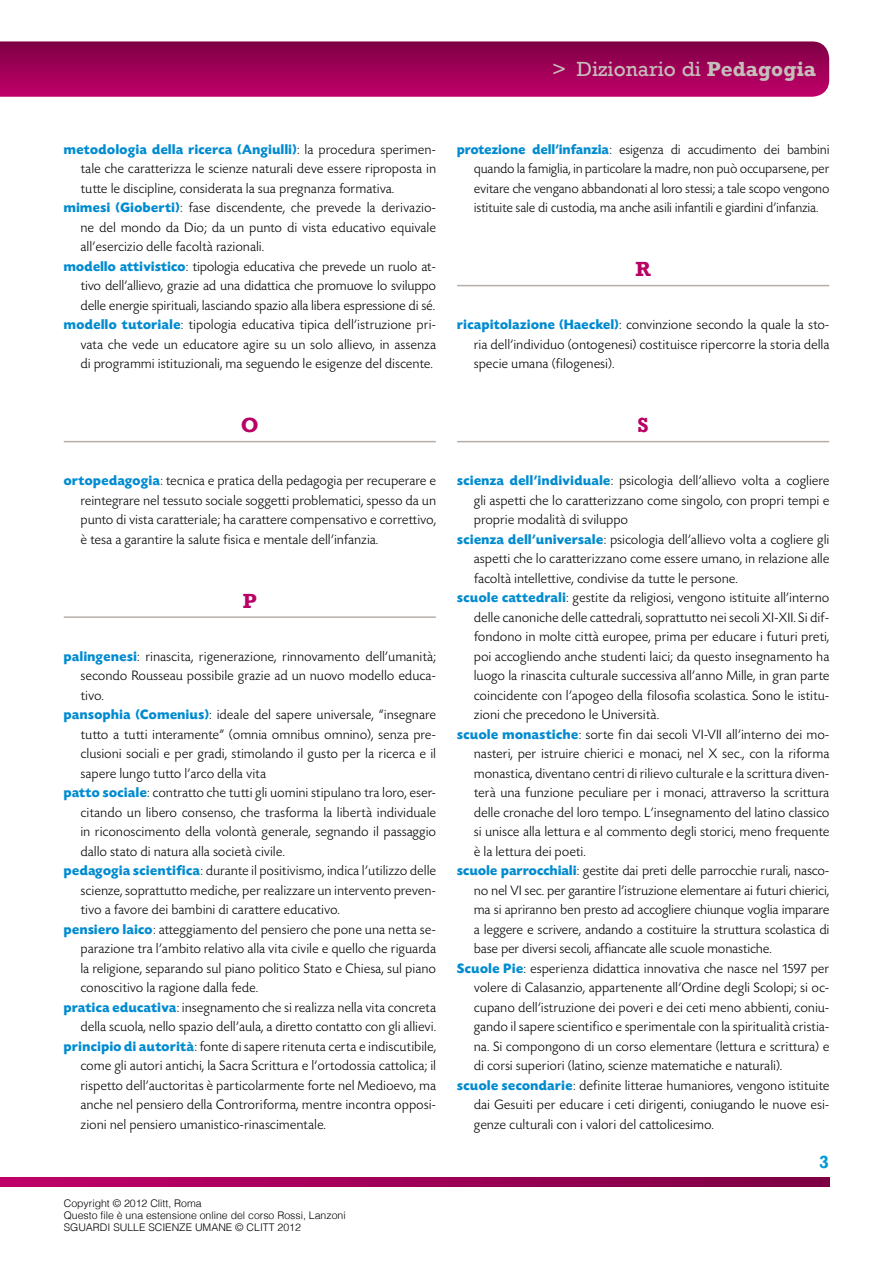
<style>
.page{position:relative;width:893px;height:1263px;background:#fff}
.page>*{position:absolute;margin:0;border:0;box-sizing:border-box;transform-origin:0 0}
.t1{font:21px "Rockwell";color:#c5beba}
.titolo_2{font:700 21px "Rockwell";color:#b90065}
.t2{font:700 18px "Rockwell";color:#009bd4}
.TESTO_BASE{font:300 14.25px/19.5px "Today SH";letter-spacing:.04em;color:#000;text-align:justify}
.t3{font:300 10.5px/12px "Helvetica";color:#000}
.s1{font-weight:700}
.s2{font-weight:700;color:#008bd0}
</style>
<div class="page">
<svg style="left:0;top:41px;width:829px;height:56px;background:#a00358"></svg>
<svg style="left:0;top:1178px;width:829px;height:8px;background:#9e0056"></svg>
<hr style="left:64px;top:441px;width:372px;height:1px;background:#b6aea9">
<hr style="left:64px;top:616px;width:372px;height:2px;background:#b6aea9">
<hr style="left:457px;top:285px;width:372px;height:1px;background:#b6aea9">
<hr style="left:457px;top:441px;width:372px;height:1px;background:#b6aea9">
<h1 class="t1" style="left:552px;top:57px;width:265px">&gt; Dizionario di <span class="s1">Pedagogia</span></h1>
<p class="TESTO_BASE" style="left:81px;top:140px;width:357px;text-indent:-17px"><span class="s2">metodologia della ricerca (Angiulli)</span>: la procedura sperimen&shy;tale che caratterizza le scienze naturali deve essere riproposta in tutte le discipline, considerata la sua pregnanza formativa.</p>
<p class="TESTO_BASE" style="left:81px;top:198px;width:357px;text-indent:-17px"><span class="s2">mimesi (Gioberti)</span>: fase discendente, che prevede la derivazio&shy;ne del mondo da Dio; da un punto di vista educativo equivale all’esercizio delle facoltà razionali.</p>
<p class="TESTO_BASE" style="left:81px;top:257px;width:357px;text-indent:-17px"><span class="s2">modello attivistico</span>: tipologia educativa che prevede un ruolo at&shy;tivo dell’allievo, grazie ad una didattica che promuove lo sviluppo delle energie spirituali, lasciando spazio alla libera espressione di sé.</p>
<p class="TESTO_BASE" style="left:81px;top:315px;width:357px;text-indent:-17px"><span class="s2">modello tutoriale</span>: tipologia educativa tipica dell’istruzione pri&shy;vata che vede un educatore agire su un solo allievo, in assenza di programmi istituzionali, ma seguendo le esigenze del discente.</p>
<p class="titolo_2" style="left:241px;top:413px;width:19px">O</p>
<p class="TESTO_BASE" style="left:81px;top:471px;width:357px;text-indent:-17px"><span class="s2">ortopedagogia</span>: tecnica e pratica della pedagogia per recuperare e reintegrare nel tessuto sociale soggetti problematici, spesso da un punto di vista caratteriale; ha carattere compensativo e correttivo, è tesa a garantire la salute fisica e mentale dell’infanzia.</p>
<p class="titolo_2" style="left:243px;top:588px;width:16px">P</p>
<p class="TESTO_BASE" style="left:81px;top:647px;width:357px;text-indent:-17px"><span class="s2">palingenesi</span>: rinascita, rigenerazione, rinnovamento dell’umanità; secondo Rousseau possibile grazie ad un nuovo modello educa&shy;tivo.</p>
<p class="TESTO_BASE" style="left:81px;top:705px;width:357px;text-indent:-17px"><span class="s2">pansophia (Comenius)</span>: ideale del sapere universale, “insegnare tutto a tutti interamente” (omnia omnibus omnino), senza pre&shy;clusioni sociali e per gradi, stimolando il gusto per la ricerca e il sapere lungo tutto l’arco della vita</p>
<p class="TESTO_BASE" style="left:81px;top:783px;width:357px;text-indent:-17px"><span class="s2">patto sociale</span>: contratto che tutti gli uomini stipulano tra loro, eser&shy;citando un libero consenso, che trasforma la libertà individuale in riconoscimento della volontà generale, segnando il passaggio dallo stato di natura alla società civile.</p>
<p class="TESTO_BASE" style="left:81px;top:861px;width:357px;text-indent:-17px"><span class="s2">pedagogia scientifica</span>: durante il positivismo, indica l’utilizzo delle scienze, soprattutto mediche, per realizzare un intervento preven&shy;tivo a favore dei bambini di carattere educativo.</p>
<p class="TESTO_BASE" style="left:81px;top:920px;width:357px;text-indent:-17px"><span class="s2">pensiero laico</span>: atteggiamento del pensiero che pone una netta se&shy;parazione tra l’ambito relativo alla vita civile e quello che riguarda la religione, separando sul piano politico Stato e Chiesa, sul piano conoscitivo la ragione dalla fede.</p>
<p class="TESTO_BASE" style="left:64px;top:998px;width:374px;text-align:right"><span class="s2">pratica educativa</span>: insegnamento che si realizza nella vita concreta della scuola, nello spazio dell’aula, a diretto contatto con gli allievi.</p>
<p class="TESTO_BASE" style="left:81px;top:1037px;width:357px;text-indent:-17px"><span class="s2">principio di autorità</span>: fonte di sapere ritenuta certa e indiscutibile, come gli autori antichi, la Sacra Scrittura e l’ortodossia cattolica; il rispetto dell’auctoritas è particolarmente forte nel Medioevo, ma anche nel pensiero della Controriforma, mentre incontra opposi&shy;zioni nel pensiero umanistico-rinascimentale.</p>
<p class="t3" style="left:64px;top:1197px;width:283px">Copyright © 2012 Clitt, Roma<br>Questo file è una estensione online del corso Rossi, Lanzoni<br>SGUARDI SULLE SCIENZE UMANE © CLITT 2012</p>
<p class="TESTO_BASE" style="left:474px;top:140px;width:357px;text-indent:-17px"><span class="s2">protezione dell’infanzia</span>: esigenza di accudimento dei bambini quando la famiglia, in particolare la madre, non può occuparsene, per evitare che vengano abbandonati al loro stessi; a tale scopo vengono istituite sale di custodia, ma anche asili infantili e giardini d’infanzia.</p>
<p class="titolo_2" style="left:635px;top:257px;width:17px">R</p>
<p class="TESTO_BASE" style="left:474px;top:315px;width:357px;text-indent:-17px"><span class="s2">ricapitolazione (Haeckel)</span>: convinzione secondo la quale la sto&shy;ria dell’individuo (ontogenesi) costituisce ripercorre la storia della specie umana (filogenesi).</p>
<p class="titolo_2" style="left:638px;top:413px;width:13px">S</p>
<p class="TESTO_BASE" style="left:474px;top:471px;width:357px;text-indent:-17px"><span class="s2">scienza dell’individuale</span>: psicologia dell’allievo volta a cogliere gli aspetti che lo caratterizzano come singolo, con propri tempi e proprie modalità di sviluppo</p>
<p class="TESTO_BASE" style="left:474px;top:530px;width:357px;text-indent:-17px"><span class="s2">scienza dell’universale</span>: psicologia dell’allievo volta a cogliere gli aspetti che lo caratterizzano come essere umano, in relazione alle facoltà intellettive, condivise da tutte le persone.</p>
<p class="TESTO_BASE" style="left:474px;top:588px;width:357px;text-indent:-17px"><span class="s2">scuole cattedrali</span>: gestite da religiosi, vengono istituite all’interno delle canoniche delle cattedrali, soprattutto nei secoli XI-XII. Si dif&shy;fondono in molte città europee, prima per educare i futuri preti, poi accogliendo anche studenti laici; da questo insegnamento ha luogo la rinascita culturale successiva all’anno Mille, in gran parte coincidente con l’apogeo della filosofia scolastica. Sono le istitu&shy;zioni che precedono le Università.</p>
<p class="TESTO_BASE" style="left:474px;top:725px;width:357px;text-indent:-17px"><span class="s2">scuole monastiche</span>: sorte fin dai secoli VI-VII all’interno dei mo&shy;nasteri, per istruire chierici e monaci, nel X sec., con la riforma monastica, diventano centri di rilievo culturale e la scrittura diven&shy;terà una funzione peculiare per i monaci, attraverso la scrittura delle cronache del loro tempo. L’insegnamento del latino classico si unisce alla lettura e al commento degli storici, meno frequente è la lettura dei poeti.</p>
<p class="TESTO_BASE" style="left:474px;top:861px;width:357px;text-indent:-17px"><span class="s2">scuole parrocchiali</span>: gestite dai preti delle parrocchie rurali, nasco&shy;no nel VI sec. per garantire l’istruzione elementare ai futuri chierici, ma si apriranno ben presto ad accogliere chiunque voglia imparare a leggere e scrivere, andando a costituire la struttura scolastica di base per diversi secoli, affiancate alle scuole monastiche.</p>
<p class="TESTO_BASE" style="left:474px;top:959px;width:357px;text-indent:-17px"><span class="s2">Scuole Pie</span>: esperienza didattica innovativa che nasce nel 1597 per volere di Calasanzio, appartenente all’Ordine degli Scolopi; si oc&shy;cupano dell’istruzione dei poveri e dei ceti meno abbienti, coniu&shy;gando il sapere scientifico e sperimentale con la spiritualità cristia&shy;na. Si compongono di un corso elementare (lettura e scrittura) e di corsi superiori (latino, scienze matematiche e naturali).</p>
<p class="TESTO_BASE" style="left:474px;top:1076px;width:357px;text-indent:-17px"><span class="s2">scuole secondarie</span>: definite litterae humaniores, vengono istituite dai Gesuiti per educare i ceti dirigenti, coniugando le nuove esi&shy;genze culturali con i valori del cattolicesimo.</p>
<p class="t2" style="left:819px;top:1151px;width:11px">3</p>
</div>
